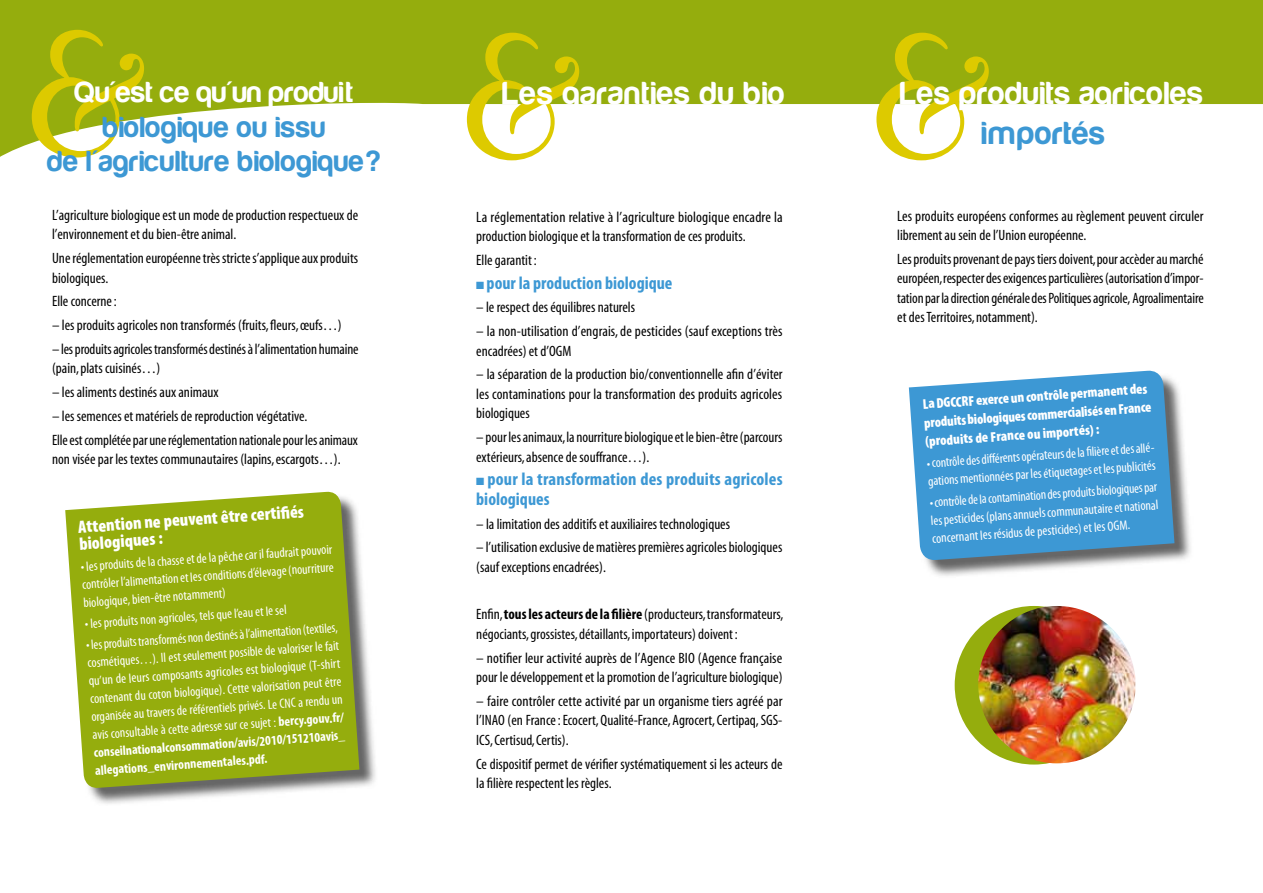
<style>
.page{position:relative;width:1263px;height:893px;background:#fff}
.page>*{position:absolute;margin:0;border:0;box-sizing:border-box;transform-origin:0 0}
.t1{font:192px "Bernhard Modern Std";color:#ddca00}
.t2{font:33px/39.6px "Harabara";letter-spacing:.03em;color:#fff;text-align:center}
.t3{font:30px/34.5px "Harabara";letter-spacing:.03em;color:#3d98d4;text-align:center}
.t4{font:30px "Harabara";letter-spacing:.01em;color:#fff}
.t5{font:700 condensed 18px/19.5px "Myriad Pro";color:#3d98d4}
.t6{font:900 condensed 17.85px/17.1px "Myriad Pro";color:#fff}
.t7{font:condensed 15px/19.5px "Myriad";color:#000}
.t8{font:900 condensed 14.25px/18.8px "Myriad Pro";color:#fff}
.t9{font:condensed 13.5px/18px "Myriad Pro";color:#fff;text-align:justify}
.s1{font-weight:700}
.s2{font-family:"Myriad Pro";font-weight:700}
.s3{color:#3d98d4}
</style>
<div class="page">
<svg style="left:0;top:0;width:1263px;height:157px;fill:#95ad0d"></svg>
<img style="left:926px;top:382px;width:265px;height:194px">
<svg style="left:909px;top:370px;width:265px;height:191px;background:#4d9dd1"></svg>
<div style="left:955px;top:606px;width:158px;height:158px;background:#95ad0d;border-radius:50%"></div>
<img style="left:978px;top:606px;width:157px;height:157px;border-radius:77px">
<img style="left:89px;top:542px;width:287px;height:262px">
<svg style="left:65px;top:491px;width:294px;height:298px;background:#9fb428"></svg>
<h1 class="t1" style="left:22px;top:-9px;width:126px">&amp;</h1>
<h1 class="t1" style="left:457px;top:-6px;width:126px">&amp;</h1>
<h3 class="t4" style="left:75px;top:76px;width:280px">Qu'est ce qu'un produit</h3>
<h3 class="t3" style="left:47px;top:110px;width:335px">biologique ou issu<br>de l'agriculture biologique?</h3>
<h2 class="t2" style="left:503px;top:73px;width:283px">Les garanties du bio</h2>
<p class="t7" style="left:52px;top:206px;width:308px">L’agriculture biologique est un mode de production respectueux de l’environnement et du bien-être animal.</p>
<p class="t7" style="left:52px;top:249px;width:308px">Une réglementation européenne très stricte s’applique aux produits biologiques.</p>
<p class="t7" style="left:52px;top:292px;width:66px">Elle concerne:</p>
<p class="t7" style="left:52px;top:316px;width:291px">– les produits agricoles non transformés (fruits, fleurs, œufs…)</p>
<p class="t7" style="left:52px;top:340px;width:308px">– les produits agricoles transformés destinés à l’alimentation humaine (pain, plats cuisinés…)</p>
<p class="t7" style="left:52px;top:383px;width:168px">– les aliments destinés aux animaux</p>
<p class="t7" style="left:52px;top:405px;width:307px;line-height:23.7px">– les semences et matériels de reproduction végétative.<br>Elle est complétée par une réglementation nationale pour les animaux</p>
<p class="t7" style="left:52px;top:450px;width:290px">non visée par les textes communautaires (lapins, escargots…).</p>
<p class="t6" style="left:78px;top:519px;width:228px;rotate:-4deg">Attention ne peuvent être certifi és biologiques :</p>
<p class="t9" style="left:80px;top:558px;width:254px;rotate:-4deg">• les produits de la chasse et de la pêche car il faudrait pouvoir contrôler l’alimentation et les conditions d’élevage (nourriture biologique, bien-être notamment)</p>
<p class="t9" style="left:84px;top:615px;width:204px;rotate:-4deg">• les produits non agricoles, tels que l’eau et le sel</p>
<p class="t9" style="left:86px;top:636px;width:254px;rotate:-4deg">• les produits transformés non destinés à l’alimentation (textiles, cosmétiques…). Il est seulement possible de valoriser le fait qu’un de leurs composants agricoles est biologique (T-shirt contenant du coton biologique). Cette valorisation peut être organisée au travers de référentiels privés. Le CNC a rendu un avis consultable à cette adresse sur ce sujet : <span class="s1">bercy.gouv.fr/ conseilnationalconsommation/avis/2010/151210avis_ allegations_environnementales.pdf.</span></p>
<p class="t7" style="left:476px;top:208px;width:308px">La réglementation relative à l’agriculture biologique encadre la production biologique et la transformation de ces produits.</p>
<p class="t7" style="left:476px;top:251px;width:62px">Elle garantit:</p>
<p class="t5" style="left:476px;top:273px;width:198px">■ pour la production biologique</p>
<p class="t7" style="left:476px;top:298px;width:160px">– le respect des équilibres naturels</p>
<p class="t7" style="left:476px;top:322px;width:308px">– la non-utilisation d’engrais, de pesticides (sauf exceptions très encadrées) et d’OGM</p>
<p class="t7" style="left:476px;top:365px;width:308px;text-align:justify">– la séparation de la production bio/conventionnelle afin d’éviter les contaminations pour la transformation des produits agricoles biologiques</p>
<p class="t7" style="left:476px;top:428px;width:308px">– pour les animaux, la nourriture biologique et le bien-être (parcours extérieurs, absence de souffrance…).</p>
<p class="t5" style="left:476px;top:470px;width:308px">■ pour la transformation des produits agricoles biologiques</p>
<p class="t7" style="left:476px;top:515px;width:255px">– la limitation des additifs et auxiliaires technologiques</p>
<p class="t7" style="left:476px;top:538px;width:308px">– l’utilisation exclusive de matières premières agricoles biologiques (sauf exceptions encadrées).</p>
<p class="t7" style="left:476px;top:605px;width:309px">Enfin, <span class="s2">tous les acteurs de la filière</span> (producteurs, transformateurs, négociants, grossistes, détaillants, importateurs) doivent:</p>
<p class="t7" style="left:476px;top:649px;width:308px">– notifier leur activité auprès de l’Agence BIO (Agence française pour le développement et la promotion de l’agriculture biologique)</p>
<p class="t7" style="left:476px;top:692px;width:308px;text-align:justify">– faire contrôler cette activité par un organisme tiers agréé par l’INAO (en France: Ecocert, Qualité-France, Agrocert, Certipaq, SGS-ICS, Certisud, Certis).</p>
<p class="t7" style="left:476px;top:755px;width:308px">Ce dispositif permet de vérifier systématiquement si les acteurs de la filière respectent les règles.</p>
<h1 class="t1" style="left:867px;top:-6px;width:126px">&amp;</h1>
<h2 class="t2" style="left:900px;top:74px;width:304px">Les produits agricoles <span class="s3">importés</span>s</h2>
<p class="t7" style="left:897px;top:207px;width:308px">Les produits européens conformes au règlement peuvent circuler librement au sein de l’Union européenne.</p>
<p class="t7" style="left:897px;top:250px;width:308px;text-align:justify">Les produits provenant de pays tiers doivent, pour accèder au marché européen, respecter des exigences particulières (autorisation d’impor&shy;tation par la direction générale des Politiques agricole, Agroalimentaire et des Territoires, notamment).</p>
<p class="t8" style="left:922px;top:395px;width:229px;rotate:-4deg">La DGCCRF exerce un contrôle permanent des produits biologiques commercialisés en France (produits de France ou importés) :</p>
<p class="t9" style="left:926px;top:454px;width:233px;rotate:-4deg">• contrôle des diff érents opérateurs de la fi lière et des allé&shy;gations mentionnées par les étiquetages et les publicités</p>
<p class="t9" style="left:929px;top:494px;width:230px;rotate:-4deg">• contrôle de la contamination des produits biologiques par les pesticides (plans annuels communautaire et national concernant les résidus de pesticides) et les OGM.</p>
</div>
